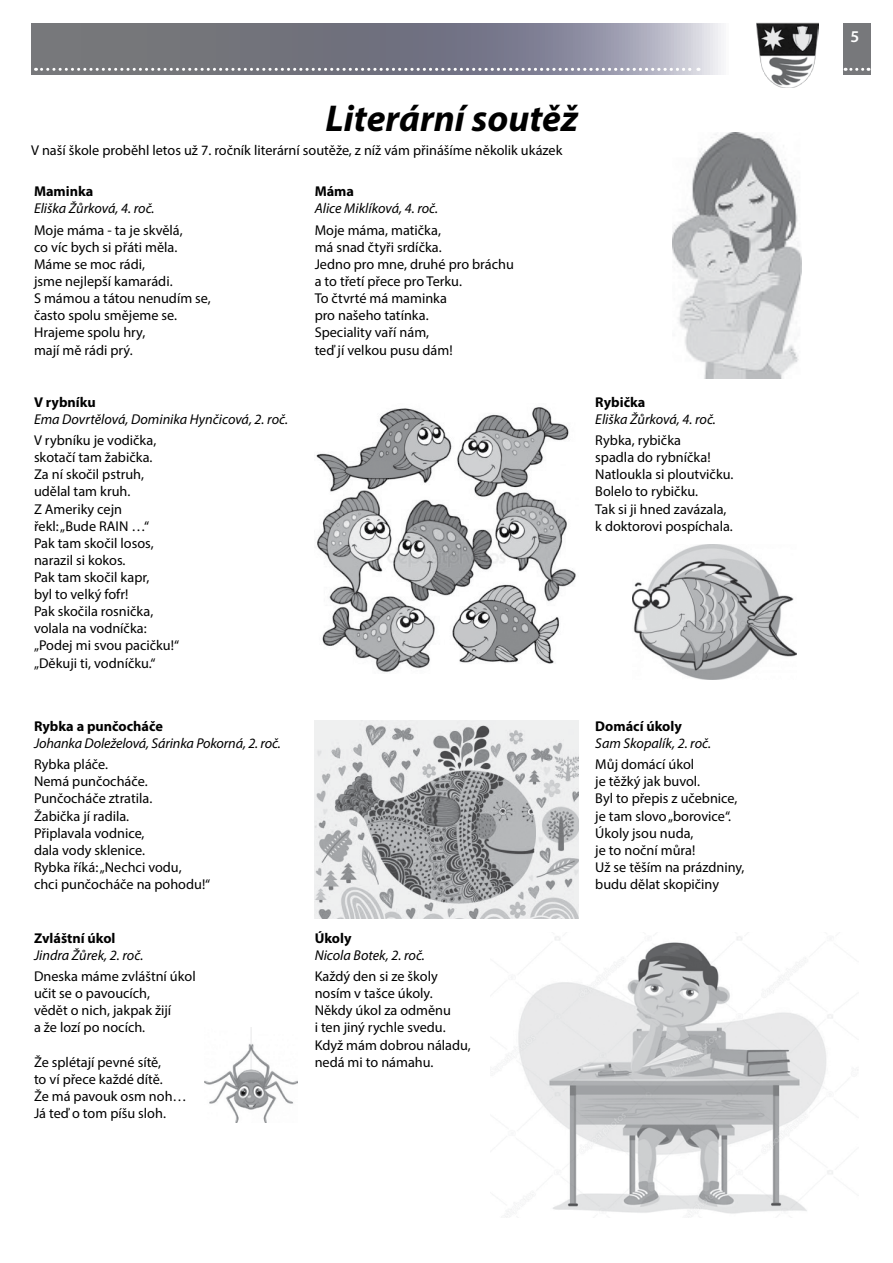
<style>
.page{position:relative;width:893px;height:1263px;background:#fff}
.page>*{position:absolute;margin:0;border:0;box-sizing:border-box;transform-origin:0 0}
.t1{font:italic 700 37.5px "Myriad Pro";color:#000}
.t2{font:600 16.5px "Myriad Pro";color:#fff}
.t3{font:14.25px/17.1px "Myriad Pro";color:#000}
.t4{font:italic 14.25px "Myriad Pro";color:#000}
.t5{font:700 14.25px "Myriad Pro";color:#000}
</style>
<div class="page">
<img style="left:756px;top:22px;width:62px;height:65px">
<svg style="left:31px;top:23px;width:690px;height:51px;background:#82838f"></svg>
<div style="left:843px;top:23px;width:27px;height:51px;background:#77787b"></div>
<svg style="left:36px;top:68px;width:663px;height:3px"></svg>
<svg style="left:845px;top:68px;width:24px;height:3px"></svg>
<img style="left:672px;top:132px;width:129px;height:246px">
<img style="left:633px;top:544px;width:164px;height:136px">
<img style="left:316px;top:407px;width:260px;height:265px">
<img style="left:315px;top:720px;width:263px;height:198px">
<img style="left:495px;top:936px;width:363px;height:281px">
<img style="left:204px;top:1027px;width:94px;height:95px">
<h1 class="t1" style="left:326px;top:94px;width:254px">Literární soutěž</h1>
<p class="t3" style="left:31px;top:141px;width:533px">V naší škole proběhl letos už 7. ročník literární soutěže, z níž vám přinášíme několik ukázek</p>
<p class="t5" style="left:34px;top:182px;width:61px">Maminka</p>
<p class="t4" style="left:34px;top:200px;width:122px">Eliška Žůrková, 4. roč.</p>
<p class="t3" style="left:34px;top:221px;width:178px">Moje máma - ta je skvělá,<br>co víc bych si přáti měla.<br>Máme se moc rádi,<br>jsme nejlepší kamarádi.<br>S mámou a tátou nenudím se, často spolu smějeme se.<br>Hrajeme spolu hry,<br>mají mě rádi prý.</p>
<p class="t5" style="left:34px;top:393px;width:63px">V rybníku</p>
<p class="t4" style="left:34px;top:410px;width:256px">Ema Dovrtělová, Dominika Hynčicová, 2. roč.</p>
<p class="t3" style="left:34px;top:432px;width:147px">V rybníku je vodička, skotačí tam žabička.<br>Za ní skočil pstruh, udělal tam kruh.<br>Z Ameriky cejn<br>řekl: „Bude RAIN …“<br>Pak tam skočil losos, narazil si kokos.<br>Pak tam skočil kapr,<br>byl to velký fofr!<br>Pak skočila rosnička, volala na vodníčka: „Podej mi svou pacičku!“ „Děkuji ti, vodníčku.“</p>
<p class="t5" style="left:315px;top:182px;width:41px">Máma</p>
<p class="t4" style="left:315px;top:200px;width:125px">Alice Miklíková, 4. roč.</p>
<p class="t3" style="left:315px;top:221px;width:201px">Moje máma, matička,<br>má snad čtyři srdíčka.<br>Jedno pro mne, druhé pro bráchu a to třetí přece pro Terku.<br>To čtvrté má maminka<br>pro našeho tatínka.<br>Speciality vaří nám,<br>teď jí velkou pusu dám!</p>
<p class="t5" style="left:595px;top:393px;width:52px">Rybička</p>
<p class="t4" style="left:595px;top:410px;width:122px">Eliška Žůrková, 4. roč.</p>
<p class="t3" style="left:595px;top:432px;width:140px">Rybka, rybička<br>spadla do rybníčka!<br>Natloukla si ploutvičku.<br>Bolelo to rybičku.<br>Tak si ji hned zavázala, k doktorovi pospíchala.</p>
<p class="t5" style="left:34px;top:717px;width:130px">Rybka a punčocháče</p>
<p class="t4" style="left:34px;top:734px;width:248px">Johanka Doleželová, Sárinka Pokorná, 2. roč.</p>
<p class="t3" style="left:34px;top:756px;width:178px">Rybka pláče.<br>Nemá punčocháče.<br>Punčocháče ztratila.<br>Žabička jí radila.<br>Připlavala vodnice,<br>dala vody sklenice.<br>Rybka říká: „Nechci vodu,<br>chci punčocháče na pohodu!“</p>
<p class="t5" style="left:34px;top:928px;width:83px">Zvláštní úkol</p>
<p class="t4" style="left:34px;top:946px;width:111px">Jindra Žůrek, 2. roč.</p>
<p class="t3" style="left:34px;top:967px;width:163px">Dneska máme zvláštní úkol učit se o pavoucích,<br>vědět o nich, jakpak žijí<br>a že lozí po nocích.</p>
<p class="t3" style="left:34px;top:1053px;width:154px">Že splétají pevné sítě,<br>to ví přece každé dítě.<br>Že má pavouk osm noh…<br>Já teď o tom píšu sloh.</p>
<p class="t5" style="left:315px;top:928px;width:38px">Úkoly</p>
<p class="t4" style="left:315px;top:946px;width:112px">Nicola Botek, 2. roč.</p>
<p class="t3" style="left:315px;top:967px;width:158px">Každý den si ze školy nosím v tašce úkoly.<br>Někdy úkol za odměnu<br>i ten jiný rychle svedu.<br>Když mám dobrou náladu, nedá mi to námahu.</p>
<p class="t5" style="left:595px;top:717px;width:88px">Domácí úkoly</p>
<p class="t4" style="left:595px;top:734px;width:117px">Sam Skopalík, 2. roč.</p>
<p class="t3" style="left:595px;top:756px;width:151px">Můj domácí úkol<br>je těžký jak buvol.<br>Byl to přepis z učebnice, je tam slovo „borovice“.<br>Úkoly jsou nuda,<br>je to noční můra!<br>Už se těším na prázdniny, budu dělat skopičiny</p>
<p class="t2" style="left:850px;top:26px;width:10px">5</p>
</div>
